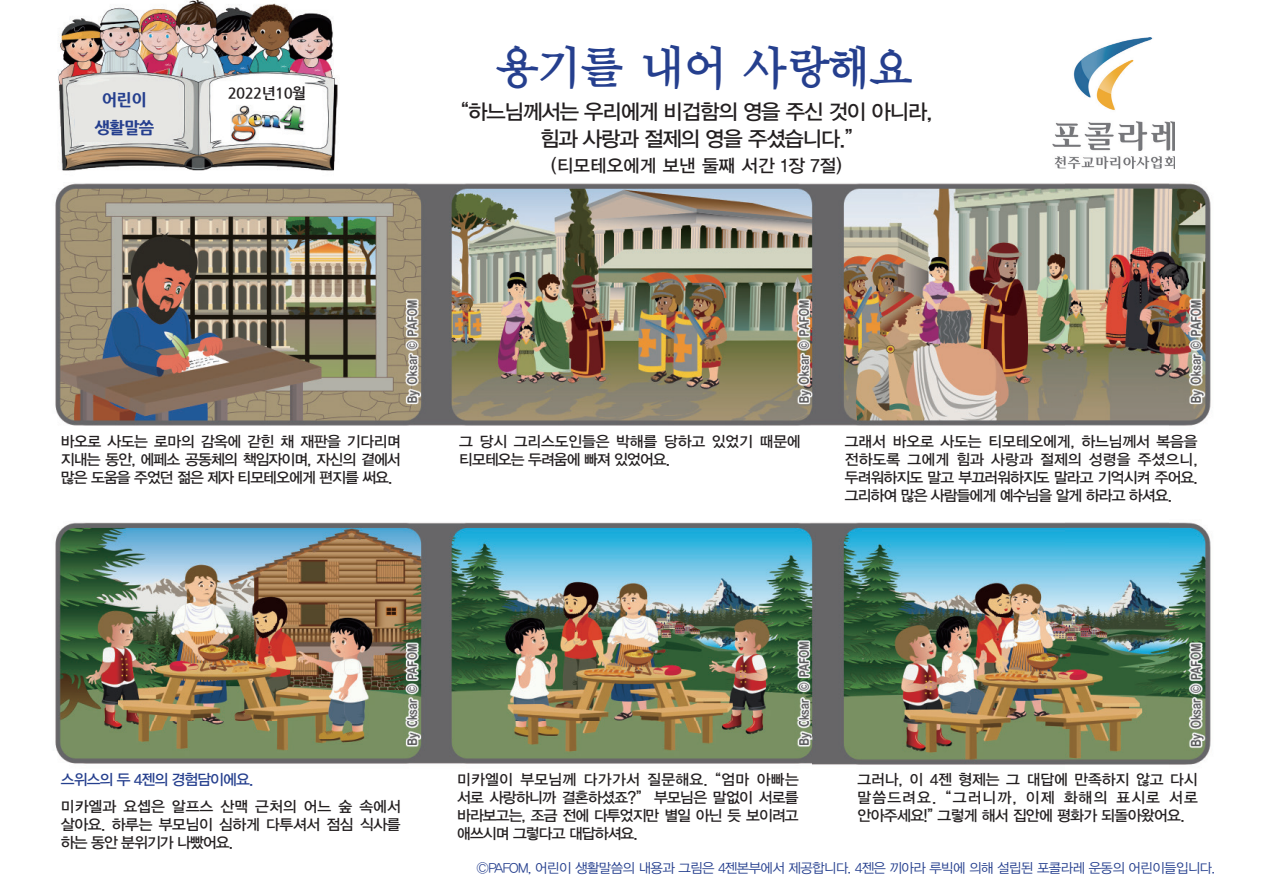
<style>
.page{position:relative;width:1263px;height:893px;background:#fff}
.page>*{position:absolute;margin:0;border:0;box-sizing:border-box;transform-origin:0 0}
.t1{font:700 45px "Asia K Sinsinmyungjo";letter-spacing:-.07em;color:#253f8e}
.t2{font:21px/27.5px "YDVYGO13";letter-spacing:-.05em;color:#231f20;text-align:center}
.t3{font:18px "YDVYGO13";color:#231f20}
.t4{font:800 16.5px/28.5px "Nanum Gothic";letter-spacing:-.04em;color:#253f8e;text-align:center}
.t5{font:15px/18px "YDVYGO13";letter-spacing:-.045em;color:#231f20;text-align:justify}
.t6{font:15px/18px "YDVYGO13";letter-spacing:-.01em;color:#231f20}
.t7{font:15px "YDVYGO13";letter-spacing:-.06em;color:#253f8e}
.t8{font:700 15px "Nanum Gothic";letter-spacing:-.04em;color:#231f20}
.t9{font:13.5px "YDVYGO12";letter-spacing:-.04em;color:#253f8e}
</style>
<div class="page">
<img style="left:55px;top:0;width:755px;height:764px">
<img style="left:810px;top:143px;width:255px;height:622px">
<img style="left:1168px;top:183px;width:43px;height:582px">
<img style="left:1065px;top:183px;width:103px;height:582px">
<img style="left:1053px;top:38px;width:122px;height:131px">
<p class="t4" style="left:94px;top:85px;width:62px">어린이 생활말씀</p>
<p class="t8" style="left:228px;top:86px;width:80px">2022년10월</p>
<h1 class="t1" style="left:495px;top:44px;width:420px">용기를 내어 사랑해요</h1>
<h2 class="t2" style="left:461px;top:98px;width:473px">“하느님께서는 우리에게 비겁함의 영을 주신 것이 아니라, 힘과 사랑과 절제의 영을 주셨습니다.”</h2>
<p class="t3" style="left:551px;top:155px;width:292px">(티모테오에게 보낸 둘째 서간 1장 7절)</p>
<p class="t5" style="left:61px;top:432px;width:341px">바오로 사도는 로마의 감옥에 갇힌 채 재판을 기다리며 지내는 동안, 에페소 공동체의 책임자이며, 자신의 곁에서 많은 도움을 주었던 젊은 제자 티모테오에게 편지를 써요.</p>
<p class="t6" style="left:459px;top:432px;width:343px">그 당시 그리스도인들은 박해를 당하고 있었기 때문에 티모테오는 두려움에 빠져 있었어요.</p>
<p class="t5" style="left:845px;top:432px;width:354px">그래서 바오로 사도는 티모테오에게, 하느님께서 복음을 전하도록 그에게 힘과 사랑과 절제의 성령을 주셨으니, 두려워하지도 말고 부끄러워하지도 말라고 기억시켜 주어요. 그리하여 많은 사람들에게 예수님을 알게 하라고 하셔요.</p>
<p class="t7" style="left:61px;top:771px;width:194px">스위스의 두 4젠의 경험담이에요.</p>
<p class="t5" style="left:61px;top:798px;width:341px">미카엘과 요셉은 알프스 산맥 근처의 어느 숲 속에서 살아요. 하루는 부모님이 심하게 다투셔서 점심 식사를 하는 동안 분위기가 나빴어요.</p>
<p class="t5" style="left:457px;top:771px;width:343px">미카엘이 부모님께 다가가서 질문해요. “엄마 아빠는 서로 사랑하니까 결혼하셨죠?” 부모님은 말없이 서로를 바라보고는, 조금 전에 다투었지만 별일 아닌 듯 보이려고 애쓰시며 그렇다고 대답하셔요.</p>
<p class="t5" style="left:857px;top:771px;width:342px">그러나, 이 4젠 형제는 그 대답에 만족하지 않고 다시 말씀드려요. “그러니까, 이제 화해의 표시로 서로 안아주세요!” 그렇게 해서 집안에 평화가 되돌아왔어요.</p>
<p class="t9" style="left:476px;top:860px;width:740px">ⒸPAFOM, 어린이 생활말씀의 내용과 그림은 4젠본부에서 제공합니다. 4젠은 끼아라 루빅에 의해 설립된 포콜라레 운동의 어린이들입니다.</p>
</div>
